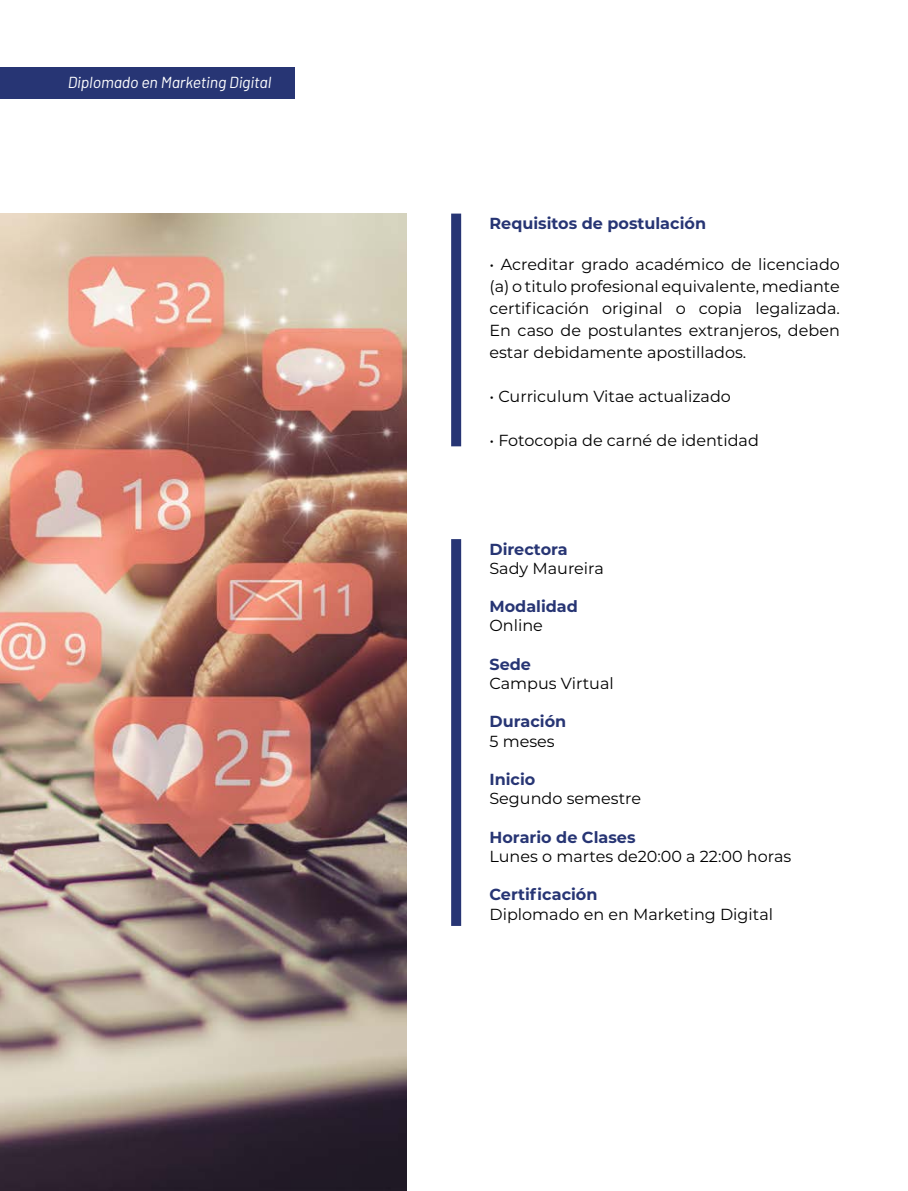
<style>
.page{position:relative;width:908px;height:1191px;background:#fff}
.page>*{position:absolute;margin:0;border:0;box-sizing:border-box;transform-origin:0 0}
.t1{font:16px/22px "Montserrat";color:#000;text-align:justify}
.t2{font:700 16px "Montserrat";color:#273574}
.t3{font:italic 16px "Barlow";letter-spacing:-.01em;color:#fff}
</style>
<div class="page">
<div style="left:0;top:67px;width:294px;height:31px;background:#273574"></div>
<img style="left:0;top:214px;width:406px;height:977px">
<div style="left:451px;top:214px;width:10px;height:232px;background:#273574"></div>
<div style="left:451px;top:539px;width:10px;height:387px;background:#273574"></div>
<p class="t3" style="left:68px;top:73px;width:205px">Diplomado en Marketing Digital</p>
<p class="t2" style="left:489px;top:212px;width:218px">Requisitos de postulación</p>
<p class="t1" style="left:489px;top:253px;width:352px">• Acreditar grado académico de licenciado (a) o titulo profesional equivalente, mediante certificación original o copia legalizada.<br>En caso de postulantes extranjeros, deben estar debidamente apostillados.</p>
<p class="t1" style="left:489px;top:385px;width:243px">• Curriculum Vitae actualizado</p>
<p class="t1" style="left:489px;top:429px;width:271px">• Fotocopia de carné de identidad</p>
<p class="t2" style="left:489px;top:537px;width:80px">Directora</p>
<p class="t1" style="left:489px;top:556px;width:116px">Sady Maureira</p>
<p class="t2" style="left:489px;top:595px;width:90px">Modalidad</p>
<p class="t1" style="left:489px;top:614px;width:55px">Online</p>
<p class="t2" style="left:489px;top:652px;width:43px">Sede</p>
<p class="t1" style="left:489px;top:672px;width:126px">Campus Virtual</p>
<p class="t2" style="left:489px;top:710px;width:78px">Duración</p>
<p class="t1" style="left:489px;top:729px;width:67px">5 meses</p>
<p class="t2" style="left:489px;top:768px;width:47px">Inicio</p>
<p class="t1" style="left:489px;top:787px;width:153px">Segundo semestre</p>
<p class="t2" style="left:489px;top:825px;width:147px">Horario de Clases</p>
<p class="t1" style="left:489px;top:844px;width:303px">Lunes o martes de20:00 a 22:00 horas</p>
<p class="t2" style="left:489px;top:883px;width:109px">Certificación</p>
<p class="t1" style="left:489px;top:902px;width:285px">Diplomado en en Marketing Digital</p>
</div>
